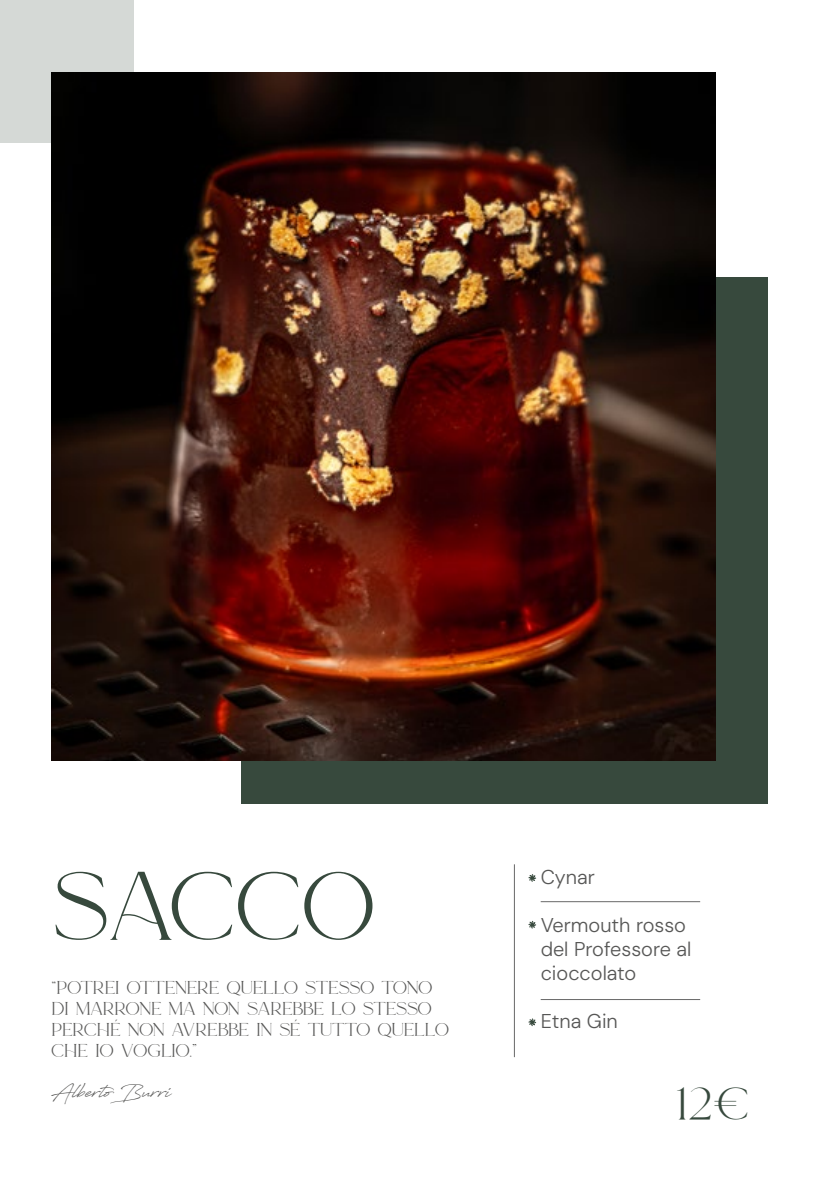
<style>
.page{position:relative;width:840px;height:1191px;background:#fff}
.page>*{position:absolute;margin:0;border:0;box-sizing:border-box;transform-origin:0 0}
.t1{font:100px "Le Major";color:#37493d}
.t2{font:47.8px "Le Major";color:#37493d}
.t3{font:300 20px/24px "DM Sans 18 pt";color:#575756}
.t4{font:19.2px/21px "Le Major";color:#575756}
.t5{font:19.2px "Antro Vectra Bolder";color:#575756}
</style>
<div class="page">
<div style="left:241px;top:278px;width:526px;height:526px;background:#37493d"></div>
<div style="left:0;top:0;width:133px;height:142px;background:#d5d9d6"></div>
<hr style="left:513px;top:864px;width:1px;height:193px;background:#000">
<hr style="left:540px;top:901px;width:159px;height:1px;background:#000">
<hr style="left:540px;top:999px;width:159px;height:1px;background:#000">
<svg style="left:528px;top:874px;width:8px;height:8px"></svg>
<svg style="left:528px;top:920px;width:8px;height:8px"></svg>
<svg style="left:528px;top:1018px;width:8px;height:8px"></svg>
<img style="left:52px;top:72px;width:663px;height:688px">
<h1 class="t1" style="left:52px;top:868px;width:324px">SACCO</h1>
<p class="t4" style="left:52px;top:980px;width:398px">“POTREI OTTENERE QUELLO STESSO TONO<br>DI MARRONE MA NON SAREBBE LO STESSO<br>PERCHÉ NON AVREBBE IN SÉ TUTTO QUELLO<br>CHE IO VOGLIO.”</p>
<p class="t5" style="left:52px;top:1078px;width:120px">Alberto Burri</p>
<p class="t3" style="left:540px;top:865px;width:56px">Cynar</p>
<p class="t3" style="left:540px;top:913px;width:152px">Vermouth rosso del Professore al cioccolato</p>
<p class="t3" style="left:540px;top:1009px;width:79px">Etna Gin</p>
<h2 class="t2" style="left:675px;top:1085px;width:75px">12€</h2>
</div>
